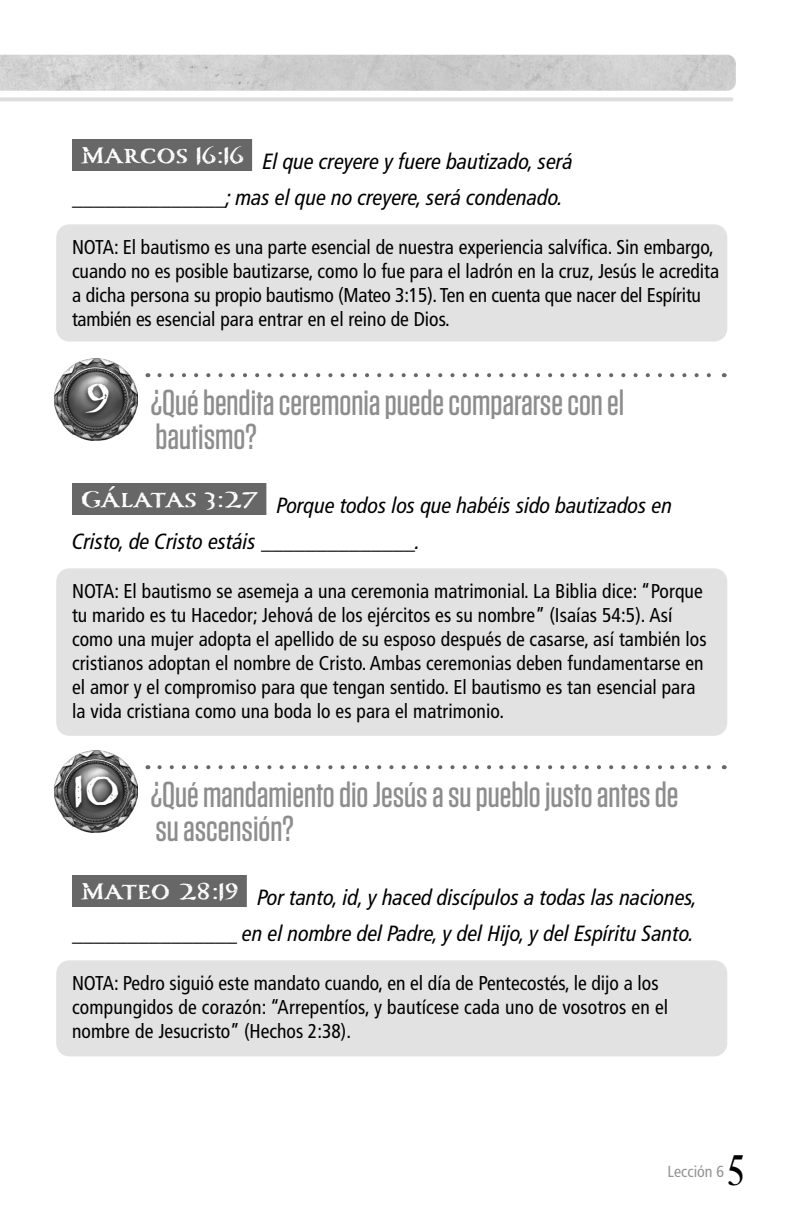
<style>
.page{position:relative;width:792px;height:1224px;background:#fff}
.page>*{position:absolute;margin:0;border:0;box-sizing:border-box;transform-origin:0 0}
.Compass_Numbers{font:700 50px "Carta Marina";color:#fff}
.t1{font:44px "Desire Pro";color:#000}
.Questions_1{font:500 36px/34px "Tungsten";color:#8d8d8d}
.Scripture_with_blanks{font:italic condensed 22px/36px "Frutiger LT Pro";color:#000;text-align:center}
.NOTE{font:condensed 20px/24px "Frutiger LT Pro";letter-spacing:.005em;color:#000}
.t2{font:condensed 16px "Frutiger LT Pro";color:#949494}
.s1{font-style:inherit}
</style>
<div class="page">
<img style="left:0;top:55px;width:736px;height:36px">
<hr style="left:0;top:97px;width:732px;height:4px;background:#dedede">
<div style="left:72px;top:139px;width:180px;height:32px;background:#676767"></div>
<div style="left:72px;top:483px;width:194px;height:32px;background:#676767"></div>
<div style="left:72px;top:875px;width:175px;height:32px;background:#676767"></div>
<img style="left:54px;top:359px;width:83px;height:82px">
<div style="left:79px;top:380px;width:35px;height:40px;background:#000;opacity:.75"></div>
<img style="left:54px;top:751px;width:83px;height:82px">
<div style="left:69px;top:772px;width:54px;height:43px;background:#000;opacity:.75"></div>
<div style="left:56px;top:224px;width:671px;height:118px;background:#e2e2e2;border-radius:13px"></div>
<svg style="left:159px;top:373px;width:552px;height:4px"></svg>
<div style="left:56px;top:568px;width:671px;height:168px;background:#e2e2e2;border-radius:13px"></div>
<svg style="left:159px;top:765px;width:552px;height:4px"></svg>
<div style="left:56px;top:960px;width:671px;height:96px;background:#e2e2e2;border-radius:13px"></div>
<p class="Scripture_with_blanks" style="left:72px;top:144px;width:502px"><sup>Marcos</sup> <sup>16:16</sup> El que creyere y fuere bautizado, será ______________; mas el que no creyere, será condenado.</p>
<p class="NOTE" style="left:72px;top:235px;width:649px">NOTA: El bautismo es una parte esencial de nuestra experiencia salvífica. Sin embargo, cuando no es posible bautizarse, como lo fue para el ladrón en la cruz, Jesús le acredita a dicha persona su propio bautismo (Mateo 3:15). Ten en cuenta que nacer del Espíritu también es esencial para entrar en el reino de Dios.</p>
<p class="Compass_Numbers" style="left:85px;top:368px;width:26px">9</p>
<p class="Questions_1" style="left:151px;top:386px;width:475px">¿Qué bendita ceremonia puede compararse con el bautismo?</p>
<p class="Scripture_with_blanks" style="left:72px;top:488px;width:602px;text-align:left;text-indent:8px"><sup>Gálatas</sup> <sup>3:27</sup> Porque todos los que habéis sido bautizados en<br>Cristo, de Cristo estáis ______________.</p>
<p class="NOTE" style="left:72px;top:579px;width:636px">NOTA: El bautismo se asemeja a una ceremonia matrimonial. La Biblia dice: “Porque tu marido es tu Hacedor; Jehová de los ejércitos es su nombre” (Isaías <span class="s1">54:5).</span> Así como una mujer adopta el apellido de su esposo después de casarse, así también los cristianos adoptan el nombre de Cristo. Ambas ceremonias deben fundamentarse en el amor y el compromiso para que tengan sentido. El bautismo es tan esencial para la vida cristiana como una boda lo es para el matrimonio.</p>
<p class="Compass_Numbers" style="left:74px;top:760px;width:49px">10</p>
<p class="Questions_1" style="left:151px;top:778px;width:529px">¿Qué mandamiento dio Jesús a su pueblo justo antes de su ascensión?</p>
<p class="Scripture_with_blanks" style="left:72px;top:880px;width:627px"><sup>Mateo</sup> <sup>28:19</sup> Por tanto, id, y haced discípulos a todas las naciones, _______________ en el nombre del Padre, y del Hijo, y del Espíritu Santo.</p>
<p class="NOTE" style="left:72px;top:971px;width:598px">NOTA: Pedro siguió este mandato cuando, en el día de Pentecostés, le dijo a los compungidos de corazón: “Arrepentíos, y bautícese cada uno de vosotros en el nombre de Jesucristo” (Hechos 2:38).</p>
<p class="t2" style="left:668px;top:1162px;width:58px">Lección 6</p>
<h2 class="t1" style="left:728px;top:1144px;width:17px">5</h2>
</div>
